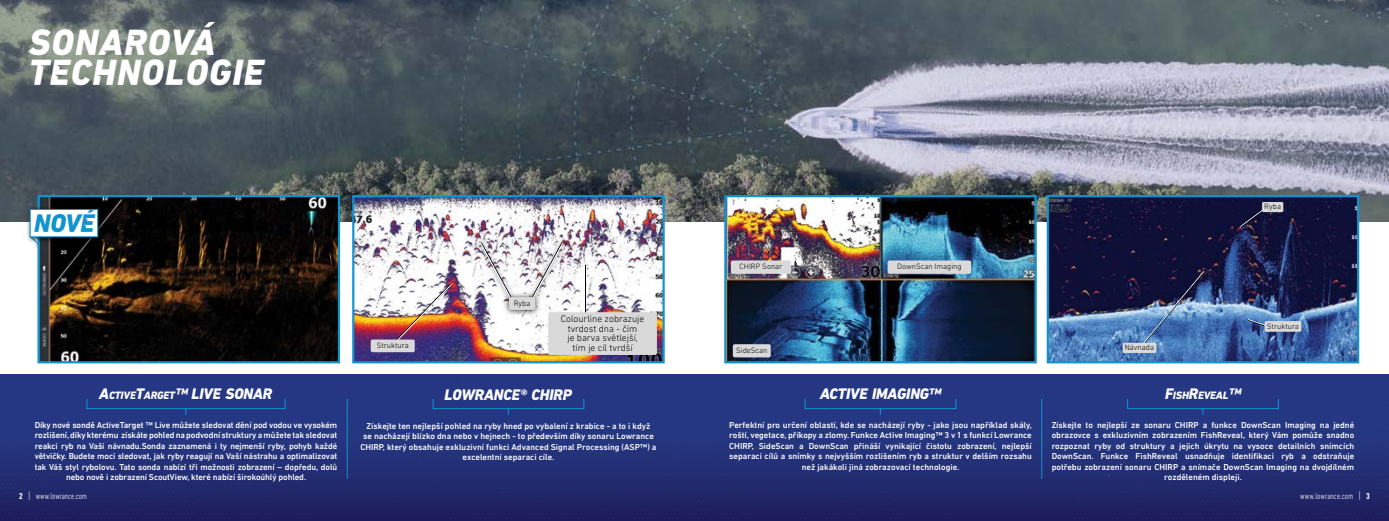
<style>
.page{position:relative;width:1389px;height:521px;background:#fff}
.page>*{position:absolute;margin:0;border:0;box-sizing:border-box;transform-origin:0 0}
.t1{font:37.62px/29.8px "FINNEXTLTPRO Regular";letter-spacing:.04em;color:#fff}
.t2{font:26.25px "FINNEXTLTPRO Regular";color:#1093cf}
.t3{font:15.75px "FINNEXTLTPRO Regular";color:#fff}
.t4{font:11.03px "FINNEXTLTPRO Regular";color:#fff}
.t5{font:300 9.62px/9.6px "DIN Next LT Pro";color:#000;text-align:center}
.t6{font:500 8.75px/10.5px "DIN Next LT Pro";color:#fff;text-align:center}
.t7{font:300 condensed 8.75px "DIN Next LT Pro";color:#fff}
.t8{font:300 7.88px "DIN Next LT Pro";color:#000}
.s1{font-size:15.75px}
.s2{font-style:italic;font-size:15.75px}
.s3{font-style:italic}
.s4{font-weight:700}
.s5{font-size:10.5px}
</style>
<div class="page">
<svg style="left:694px;top:375px;width:695px;height:146px;background:#232f76"></svg>
<svg style="left:0;top:375px;width:694px;height:146px;background:#232f76"></svg>
<img style="left:0;top:0;width:1389px;height:221px">
<svg style="left:804px;top:398px;width:153px;height:18px;background:#233c86"></svg>
<img style="left:727px;top:198px;width:307px;height:162px">
<div style="left:724px;top:195px;width:313px;height:168px;border:2px solid #1093cf"></div>
<div style="left:733px;top:344px;width:38px;height:13px;background:#dad9d9;border-radius:2px"></div>
<div style="left:888px;top:260px;width:83px;height:14px;background:#dad9d9;border-radius:2px"></div>
<div style="left:731px;top:260px;width:60px;height:14px;background:#dad9d9;border-radius:2px"></div>
<svg style="left:1127px;top:398px;width:152px;height:18px;background:#233d87"></svg>
<img style="left:1050px;top:198px;width:306px;height:162px">
<div style="left:1047px;top:195px;width:312px;height:168px;border:2px solid #1093cf"></div>
<img style="left:1140px;top:271px;width:65px;height:76px">
<div style="left:1123px;top:343px;width:33px;height:10px;background:#dad9d9"></div>
<svg style="left:1248px;top:319px;width:19px;height:7px"></svg>
<div style="left:1265px;top:321px;width:36px;height:11px;background:#dad9d9"></div>
<svg style="left:1240px;top:208px;width:26px;height:19px"></svg>
<div style="left:1262px;top:202px;width:21px;height:10px;background:#dad9d9"></div>
<svg style="left:86px;top:398px;width:200px;height:18px;background:#233c86"></svg>
<img style="left:355px;top:198px;width:307px;height:162px">
<div style="left:352px;top:195px;width:313px;height:168px;border:2px solid #1093cf"></div>
<div style="left:475px;top:237px;width:93px;height:78px;background:#000;opacity:.78"></div>
<svg style="left:529px;top:243px;width:34px;height:60px"></svg>
<svg style="left:480px;top:243px;width:34px;height:60px"></svg>
<div style="left:509px;top:297px;width:26px;height:13px;background:#dad9d9;border-radius:2px"></div>
<img style="left:397px;top:283px;width:55px;height:57px">
<div style="left:371px;top:339px;width:44px;height:13px;background:#dad9d9;border-radius:2px"></div>
<hr style="left:585px;top:265px;width:1px;height:77px;background:#000">
<hr style="left:584px;top:265px;width:1px;height:77px;background:#fff">
<div style="left:548px;top:312px;width:109px;height:43px;background:#dad9d9;border-radius:2px"></div>
<svg style="left:432px;top:398px;width:153px;height:18px;background:#233c86"></svg>
<hr style="left:347px;top:399px;width:1px;height:80px;background:#1093cf">
<hr style="left:1041px;top:399px;width:1px;height:80px;background:#1093cf">
<div style="left:32px;top:221px;width:73px;height:35px;background:#000;opacity:.75"></div>
<svg style="left:32px;top:243px;width:6px;height:3px"></svg>
<img style="left:41px;top:198px;width:296px;height:162px">
<div style="left:38px;top:195px;width:302px;height:168px;border:2px solid #1093cf"></div>
<div style="left:26px;top:206px;width:78px;height:37px;background:#000;opacity:.86"></div>
<div style="left:30px;top:209px;width:68px;height:28px;background:#fff;border:1px solid #1093cf"></div>
<h1 class="t1" style="left:30px;top:28px;width:236px">SONAROVÁ<br>TECHNOLOGIE</h1>
<h2 class="t2" style="left:35px;top:208px;width:61px">NOVÉ</h2>
<p class="t4" style="left:100px;top:389px;width:174px"><span class="s1">A</span>CTIVE<span class="s1">T</span>ARGET<span class="s2">™</span> <span class="s1">LIVE SONAR</span></p>
<p class="t6" style="left:35px;top:419px;width:304px">Díky nové sondě ActiveTarget ™ Live můžete sledovat dění pod vodou ve vysokém rozlišení, díky kterému získáte pohled na podvodní struktury a můžete tak sledovat reakci ryb na Vaši návnadu.Sonda zaznamená i ty nejmenší ryby, pohyb každé větvičky. Budete moci sledovat, jak ryby reagují na Vaší nástrahu a optimalizovat tak Váš styl rybolovu. Tato sonda nabízí tři možnosti zobrazení – dopředu, dolů nebo nově i zobrazení ScoutView, které nabízí širokoúhlý pohled.</p>
<p class="t8" style="left:377px;top:341px;width:34px">Struktura</p>
<p class="t8" style="left:514px;top:299px;width:18px">Ryba</p>
<p class="t5" style="left:561px;top:314px;width:85px">Colourline zobrazuje tvrdost dna - čím<br>je barva světlejší, tím je cíl tvrdší</p>
<h3 class="t3" style="left:445px;top:385px;width:129px">LOWRANCE® CHIRP</h3>
<p class="t6" style="left:360px;top:420px;width:298px">Získejte ten nejlepší pohled na ryby hned po vybalení z krabice - a to i když<br>se nacházejí blízko dna nebo v hejnech - to především díky sonaru Lowrance CHIRP, který obsahuje exkluzivní funkci Advanced Signal Processing (ASP™) a excelentní separaci cíle.</p>
<p class="t8" style="left:1264px;top:202px;width:18px">Ryba</p>
<p class="t8" style="left:739px;top:262px;width:44px">CHIRP Sonar</p>
<p class="t8" style="left:897px;top:262px;width:66px">DownScan Imaging</p>
<p class="t8" style="left:1267px;top:321px;width:34px">Struktura</p>
<p class="t8" style="left:736px;top:345px;width:33px">SideScan</p>
<p class="t8" style="left:1125px;top:343px;width:31px">Návnada</p>
<h3 class="t3" style="left:820px;top:384px;width:125px">ACTIVE IMAGING<span class="s3">™</span></h3>
<p class="t4" style="left:1165px;top:389px;width:80px"><span class="s1">F</span>ISH<span class="s1">R</span>EVEAL<span class="s2">™</span></p>
<p class="t6" style="left:729px;top:419px;width:304px">Perfektní pro určení oblastí, kde se nacházejí ryby - jako jsou například skály, roští, vegetace, příkopy a zlomy. Funkce Active Imaging™ 3 v 1 s funkcí Lowrance CHIRP, SideScan a DownScan přináší vynikající čistotu zobrazení, nejlepší separaci cílů a snímky s nejvyšším rozlišením ryb a struktur v delším rozsahu než jakákoli jiná zobrazovací technologie.</p>
<p class="t6" style="left:1052px;top:419px;width:304px">Získejte to nejlepší ze sonaru CHIRP a funkce DownScan Imaging na jedné obrazovce s exkluzivním zobrazením FishReveal, který Vám pomůže snadno rozpoznat ryby od struktury a jejich úkrytu na vysoce detailních snímcích DownScan. Funkce FishReveal usnadňuje identifikaci ryb a odstraňuje potřebu zobrazení sonaru CHIRP a snímače DownScan Imaging na dvojdílném rozděleném displeji.</p>
<p class="t7" style="left:19px;top:491px;width:69px"><span class="s4">2</span> <span class="s5">|</span> www.lowrance.com</p>
<p class="t7" style="left:1300px;top:491px;width:71px">www.lowrance.com <span class="s5">|</span> <span class="s4">3</span></p>
</div>
